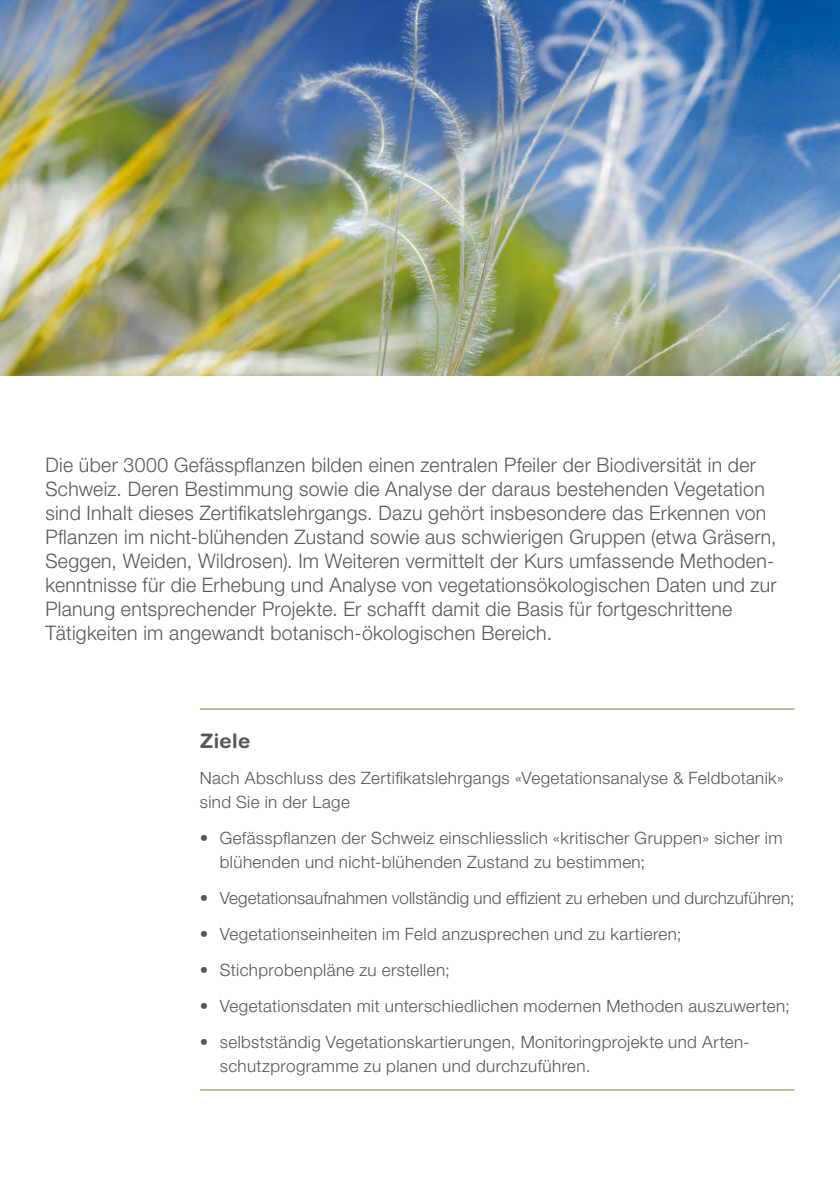
<style>
.page{position:relative;width:840px;height:1191px;background:#fff}
.page>*{position:absolute;margin:0;border:0;box-sizing:border-box;transform-origin:0 0}
.t1{font:300 20px/24px "Helvetica Neue LT Pro";letter-spacing:.015em;color:#575756}
.t2{font:700 20px "Helvetica Rounded LT Std";letter-spacing:.015em;color:#575756}
.t3{font:300 17px/24px "Helvetica Neue LT Pro";letter-spacing:.02em;color:#575756}
.t4{font:300 17px "Helvetica Neue LT Pro";color:#575756}
</style>
<div class="page">
<img style="left:0;top:0;width:839px;height:376px">
<hr style="left:200px;top:708px;width:594px;height:2px;background:#9fb380">
<hr style="left:200px;top:1089px;width:594px;height:1px;background:#9fb380">
<p class="t1" style="left:45px;top:452px;width:732px">Die über 3000 Gefässpflanzen bilden einen zentralen Pfeiler der Biodiversität in der Schweiz. Deren Bestimmung sowie die Analyse der daraus bestehenden Vegetation sind Inhalt dieses Zertifikatslehrgangs. Dazu gehört insbesondere das Erkennen von Pflanzen im nicht-blühenden Zustand sowie aus schwierigen Gruppen (etwa Gräsern, Seggen, Weiden, Wildrosen). Im Weiteren vermittelt der Kurs umfassende Methoden&shy;kenntnisse für die Erhebung und Analyse von vegetationsökologischen Daten und zur Planung entsprechender Projekte. Er schafft damit die Basis für fortgeschrittene Tätigkeiten im angewandt botanisch-ökologischen Bereich.</p>
<p class="t2" style="left:200px;top:728px;width:52px">Ziele</p>
<p class="t3" style="left:200px;top:765px;width:585px">Nach Abschluss des Zertifikatslehrgangs «Vegetationsanalyse &amp; Feldbotanik» sind Sie in der Lage</p>
<p class="t3" style="left:220px;top:825px;width:564px;text-indent:-20px">• Gefässpflanzen der Schweiz einschliesslich «kritischer Gruppen» sicher im blühenden und nicht-blühenden Zustand zu bestimmen;</p>
<p class="t4" style="left:200px;top:887px;width:596px">• Vegetationsaufnahmen vollständig und effizient zu erheben und durchzuführen;</p>
<p class="t3" style="left:200px;top:921px;width:483px">• Vegetationseinheiten im Feld anzusprechen und zu kartieren;</p>
<p class="t3" style="left:200px;top:957px;width:251px">• Stichprobenpläne zu erstellen;</p>
<p class="t3" style="left:200px;top:993px;width:591px">• Vegetationsdaten mit unterschiedlichen modernen Methoden auszuwerten;</p>
<p class="t3" style="left:220px;top:1029px;width:531px;text-indent:-20px">• selbstständig Vegetationskartierungen, Monitoringprojekte und Arten&shy;schutzprogramme zu planen und durchzuführen.</p>
</div>
